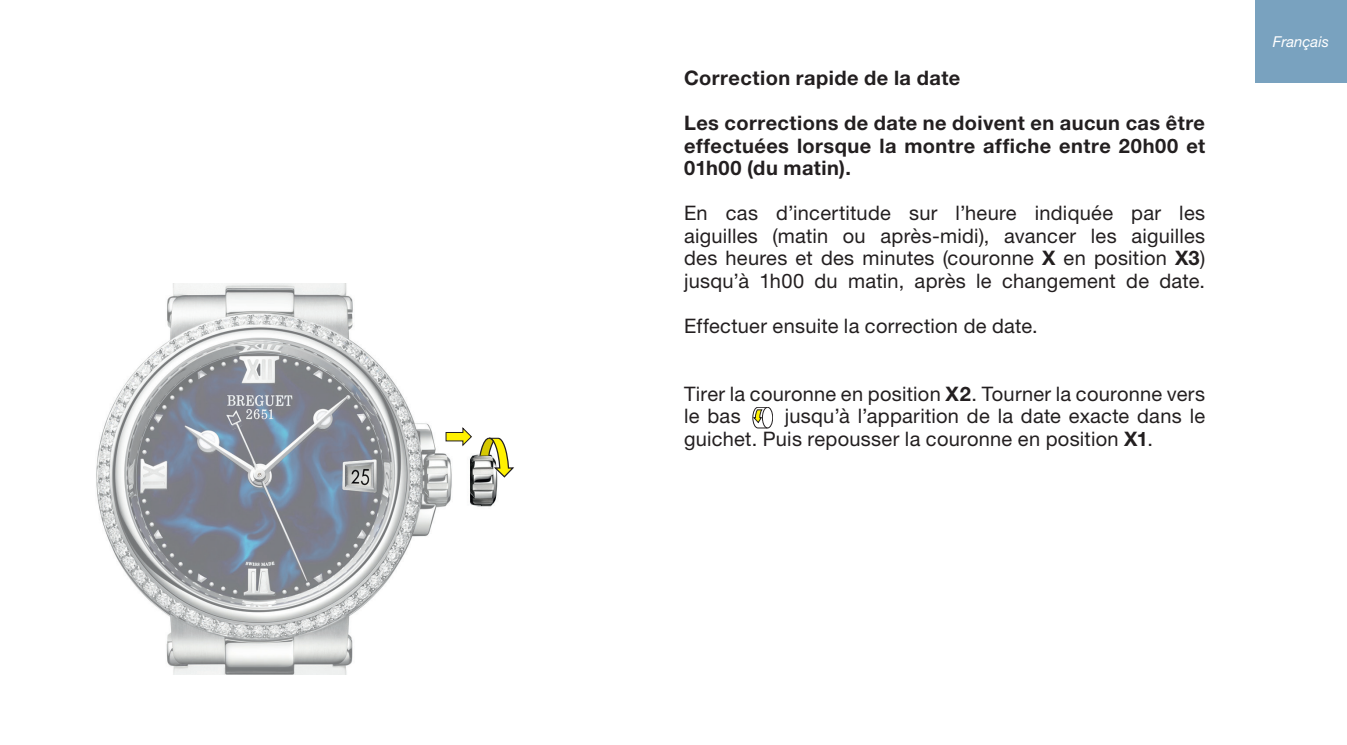
<style>
.page{position:relative;width:1347px;height:745px;background:#fff}
.page>*{position:absolute;margin:0;border:0;box-sizing:border-box;transform-origin:0 0}
.t1{font:20px/22.5px "Helvetica Neue LT Std";letter-spacing:.015em;color:#231f20}
.t2{font:700 20px/22.5px "Helvetica Neue LT Std";letter-spacing:.025em;color:#231f20;text-align:justify}
.t3{font:italic 15px "Helvetica Neue LT Std";color:#fff}
.s1{font-weight:700}
</style>
<div class="page">
<img style="left:96px;top:283px;width:409px;height:390px">
<svg style="left:445px;top:427px;width:27px;height:19px"></svg>
<svg style="left:752px;top:407px;width:21px;height:21px"></svg>
<svg style="left:478px;top:437px;width:36px;height:40px"></svg>
<div style="left:1254px;top:0;width:92px;height:83px;background:#79a2bf"></div>
<p class="t2" style="left:684px;top:66px;width:278px">Correction rapide de la date</p>
<p class="t2" style="left:684px;top:111px;width:522px">Les corrections de date ne doivent en aucun cas être effectuées lorsque la montre affiche entre 20h00 et 01h00 (du matin).</p>
<p class="t1" style="left:684px;top:202px;width:522px;text-align:justify">En cas d’incertitude sur l’heure indiquée par les aiguilles (matin ou après-midi), avancer les aiguilles des heures et des minutes (couronne <span class="s1">X</span> en position <span class="s1">X3</span>) jusqu’à 1h00 du matin, après le changement de date.</p>
<p class="t1" style="left:684px;top:314px;width:355px">Effectuer ensuite la correction de date.</p>
<p class="t1" style="left:684px;top:382px;width:522px">Tirer la couronne en position <span class="s1">X2</span>. Tourner la couronne vers le bas</p>
<p class="t1" style="left:684px;top:404px;width:522px;text-indent:101px">jusqu’à l’apparition de la date exacte dans le guichet. Puis repousser la couronne en position <span class="s1">X1</span>.</p>
<p class="t3" style="left:1272px;top:32px;width:58px">Français</p>
</div>
